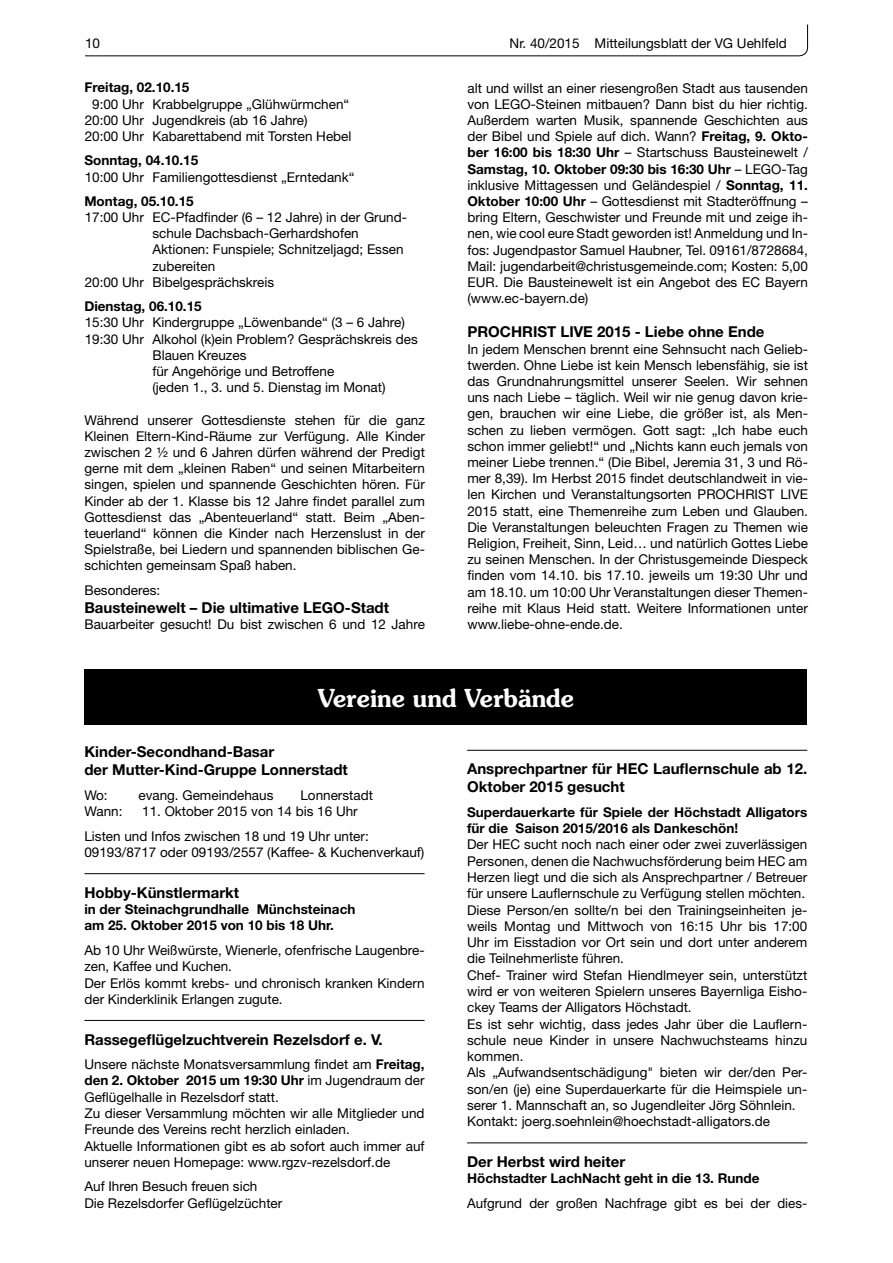
<style>
.page{position:relative;width:893px;height:1263px;background:#fff}
.page>*{position:absolute;margin:0;border:0;box-sizing:border-box;transform-origin:0 0}
.t1{font:600 24.75px "Souvenir";color:#fff;scale:.95 1}
.t2{font:700 15px/18.1px "Helvetica Neue";color:#000}
.t3{font:13.5px/16.2px "Helvetica Neue";color:#000}
.t4{font:700 13.5px/16.4px "Helvetica Neue";color:#000}
.s1{font-weight:700}
</style>
<div class="page">
<svg style="left:85px;top:24px;width:723px;height:33px"></svg>
<div style="left:84px;top:669px;width:723px;height:55px;background:#000"></div>
<hr style="left:84px;top:873px;width:341px;height:1px;background:#000">
<hr style="left:84px;top:1020px;width:341px;height:1px;background:#000">
<hr style="left:467px;top:750px;width:340px;height:1px;background:#000">
<hr style="left:467px;top:1142px;width:340px;height:1px;background:#000">
<p class="t3" style="left:85px;top:36px;width:17px">10</p>
<p class="t3" style="left:510px;top:36px;width:279px">Nr. 40/2015 Mitteilungsblatt der VG Uehlfeld</p>
<p class="t4" style="left:84px;top:81px;width:107px">Freitag, 02.10.15</p>
<p class="t3" style="left:85px;top:97px;width:268px;text-indent:8px">9:00 Uhr Krabbelgruppe „Glühwürmchen“<br>20:00 Uhr Jugendkreis (ab 16 Jahre)<br>20:00 Uhr Kabarettabend mit Torsten Hebel</p>
<p class="t4" style="left:84px;top:154px;width:115px">Sonntag, 04.10.15</p>
<p class="t3" style="left:85px;top:170px;width:271px">10:00 Uhr Familiengottesdienst „Erntedank“</p>
<p class="t4" style="left:84px;top:194px;width:111px">Montag, 05.10.15</p>
<p class="t3" style="left:85px;top:210px;width:324px">17:00 Uhr EC-Pfadfinder (6 – 12 Jahre) in der Grund-</p>
<p class="t3" style="left:152px;top:227px;width:208px">schule Dachsbach-Gerhardshofen</p>
<p class="t3" style="left:152px;top:243px;width:253px">Aktionen: Funspiele; Schnitzeljagd; Essen</p>
<p class="t3" style="left:152px;top:259px;width:64px">zubereiten</p>
<p class="t3" style="left:85px;top:275px;width:191px">20:00 Uhr Bibelgesprächskreis</p>
<p class="t4" style="left:84px;top:299px;width:119px">Dienstag, 06.10.15</p>
<p class="t3" style="left:85px;top:316px;width:322px">15:30 Uhr Kindergruppe „Löwenbande“ (3 – 6 Jahre)</p>
<p class="t3" style="left:85px;top:332px;width:335px">19:30 Uhr Alkohol (k)ein Problem? Gesprächskreis des</p>
<p class="t3" style="left:152px;top:348px;width:96px">Blauen Kreuzes</p>
<p class="t3" style="left:152px;top:364px;width:183px">für Angehörige und Betroffene</p>
<p class="t3" style="left:152px;top:381px;width:235px">(jeden 1., 3. und 5. Dienstag im Monat)</p>
<p class="t3" style="left:84px;top:413px;width:342px;text-align:justify">Während unserer Gottesdienste stehen für die ganz Kleinen Eltern-Kind-Räume zur Verfügung. Alle Kinder zwischen 2 ½ und 6 Jahren dürfen während der Predigt gerne mit dem „kleinen Raben“ und seinen Mitarbeitern singen, spielen und spannende Geschichten hören. Für Kinder ab der 1. Klasse bis 12 Jahre findet parallel zum Gottesdienst das „Abenteuerland“ statt. Beim „Aben&shy;teuerland“ können die Kinder nach Herzenslust in der Spielstraße, bei Liedern und spannenden biblischen Ge&shy;schichten gemeinsam Spaß haben.</p>
<p class="t3" style="left:84px;top:583px;width:77px">Besonderes:</p>
<p class="t2" style="left:84px;top:600px;width:306px">Bausteinewelt – Die ultimative LEGO-Stadt</p>
<p class="t3" style="left:84px;top:617px;width:342px">Bauarbeiter gesucht! Du bist zwischen 6 und 12 Jahre</p>
<p class="t3" style="left:467px;top:81px;width:342px;text-align:justify">alt und willst an einer riesengroßen Stadt aus tausenden von LEGO-Steinen mitbauen? Dann bist du hier richtig.<br>Außerdem warten Musik, spannende Geschichten aus der Bibel und Spiele auf dich. Wann? <span class="s1">Freitag, 9. Okto&shy;ber 16:00 bis 18:30 Uhr</span> – Startschuss Bausteinewelt / <span class="s1">Samstag, 10. Oktober 09:30 bis 16:30 Uhr</span> – LEGO-Tag inklusive Mittagessen und Geländespiel / <span class="s1">Sonntag, 11.<br>Oktober 10:00 Uhr</span> – Gottesdienst mit Stadteröffnung – bring Eltern, Geschwister und Freunde mit und zeige ih&shy;nen, wie cool eure Stadt geworden ist! Anmeldung und In&shy;fos: Jugendpastor Samuel Haubner, Tel. 09161/8728684, Mail: jugendarbeit@christusgemeinde.com; Kosten: 5,00<br>EUR. Die Bausteinewelt ist ein Angebot des EC Bayern (www.ec-bayern.de)</p>
<p class="t2" style="left:467px;top:324px;width:298px">PROCHRIST LIVE 2015 - Liebe ohne Ende</p>
<p class="t3" style="left:467px;top:342px;width:342px;text-align:justify">In jedem Menschen brennt eine Sehnsucht nach Gelieb&shy;twerden. Ohne Liebe ist kein Mensch lebensfähig, sie ist das Grundnahrungsmittel unserer Seelen. Wir sehnen uns nach Liebe – täglich. Weil wir nie genug davon krie&shy;gen, brauchen wir eine Liebe, die größer ist, als Men&shy;schen zu lieben vermögen. Gott sagt: „Ich habe euch schon immer geliebt!“ und „Nichts kann euch jemals von meiner Liebe trennen.“ (Die Bibel, Jeremia 31, 3 und Rö&shy;mer 8,39). Im Herbst 2015 findet deutschlandweit in vie&shy;len Kirchen und Veranstaltungsorten PROCHRIST LIVE 2015 statt, eine Themenreihe zum Leben und Glauben.<br>Die Veranstaltungen beleuchten Fragen zu Themen wie Religion, Freiheit, Sinn, Leid… und natürlich Gottes Liebe zu seinen Menschen. In der Christusgemeinde Diespeck finden vom 14.10. bis 17.10. jeweils um 19:30 Uhr und am 18.10. um 10:00 Uhr Veranstaltungen dieser Themen&shy;reihe mit Klaus Heid statt. Weitere Informationen unter www.liebe-ohne-ende.de.</p>
<h1 class="t1" style="left:318px;top:688px;width:271px">Vereine und Verbände</h1>
<p class="t2" style="left:84px;top:744px;width:265px">Kinder-Secondhand-Basar<br>der Mutter-Kind-Gruppe Lonnerstadt</p>
<p class="t3" style="left:84px;top:788px;width:25px">Wo:</p>
<p class="t3" style="left:138px;top:788px;width:137px">evang. Gemeindehaus</p>
<p class="t3" style="left:300px;top:788px;width:74px">Lonnerstadt</p>
<p class="t3" style="left:84px;top:805px;width:40px">Wann:</p>
<p class="t2" style="left:467px;top:761px;width:342px">Ansprechpartner für HEC Lauflernschule ab 12.<br>Oktober 2015 gesucht</p>
<p class="t4" style="left:467px;top:805px;width:342px">Superdauerkarte für Spiele der Höchstadt Alligators für die Saison 2015/2016 als Dankeschön!</p>
<p class="t3" style="left:467px;top:838px;width:342px">Der HEC sucht noch nach einer oder zwei zuverlässigen Personen, denen die Nachwuchsförderung beim HEC am Herzen liegt und die sich als Ansprechpartner / Betreuer für unsere Lauflernschule zu Verfügung stellen möchten.<br>Diese Person/en sollte/n bei den Trainingseinheiten je&shy;weils Montag und Mittwoch von 16:15 Uhr bis 17:00<br>Uhr im Eisstadion vor Ort sein und dort unter anderem die Teilnehmerliste führen.<br>Chef- Trainer wird Stefan Hiendlmeyer sein, unterstützt wird er von weiteren Spielern unseres Bayernliga Eisho&shy;ckey Teams der Alligators Höchstadt.<br>Es ist sehr wichtig, dass jedes Jahr über die Lauflern&shy;schule neue Kinder in unsere Nachwuchsteams hinzu kommen.<br>Als „Aufwandsentschädigung" bieten wir der/den Per&shy;son/en (je) eine Superdauerkarte für die Heimspiele un&shy;serer 1. Mannschaft an, so Jugendleiter Jörg Söhnlein.<br>Kontakt: joerg.soehnlein@hoechstadt-alligators.de</p>
<p class="t2" style="left:467px;top:1154px;width:160px">Der Herbst wird heiter</p>
<p class="t4" style="left:467px;top:1171px;width:294px">Höchstadter LachNacht geht in die 13. Runde</p>
<p class="t3" style="left:467px;top:1196px;width:342px">Aufgrund der großen Nachfrage gibt es bei der dies-</p>
<p class="t3" style="left:84px;top:800px;width:286px;line-height:24.5px;text-indent:58px">11. Oktober 2015 von 14 bis 16 Uhr<br>Listen und Infos zwischen 18 und 19 Uhr unter:</p>
<p class="t3" style="left:84px;top:845px;width:341px">09193/8717 oder 09193/2557 (Kaffee- &amp; Kuchenverkauf)</p>
<p class="t2" style="left:84px;top:885px;width:156px">Hobby-Künstlermarkt</p>
<p class="t4" style="left:84px;top:902px;width:272px">in der Steinachgrundhalle Münchsteinach am 25. Oktober 2015 von 10 bis 18 Uhr.</p>
<p class="t3" style="left:84px;top:943px;width:342px">Ab 10 Uhr Weißwürste, Wienerle, ofenfrische Laugenbre&shy;zen, Kaffee und Kuchen.<br>Der Erlös kommt krebs- und chronisch kranken Kindern der Kinderklinik Erlangen zugute.</p>
<p class="t2" style="left:84px;top:1031px;width:300px">Rassegeflügelzuchtverein Rezelsdorf e. V.</p>
<p class="t3" style="left:84px;top:1057px;width:342px">Unsere nächste Monatsversammlung findet am <span class="s1">Freitag, den 2. Oktober 2015 um 19:30 Uhr</span> im Jugendraum der Geflügelhalle in Rezelsdorf statt.<br>Zu dieser Versammlung möchten wir alle Mitglieder und Freunde des Vereins recht herzlich einladen.<br>Aktuelle Informationen gibt es ab sofort auch immer auf unserer neuen Homepage: www.rgzv-rezelsdorf.de</p>
<p class="t3" style="left:84px;top:1180px;width:199px">Auf Ihren Besuch freuen sich<br>Die Rezelsdorfer Geflügelzüchter</p>
</div>
